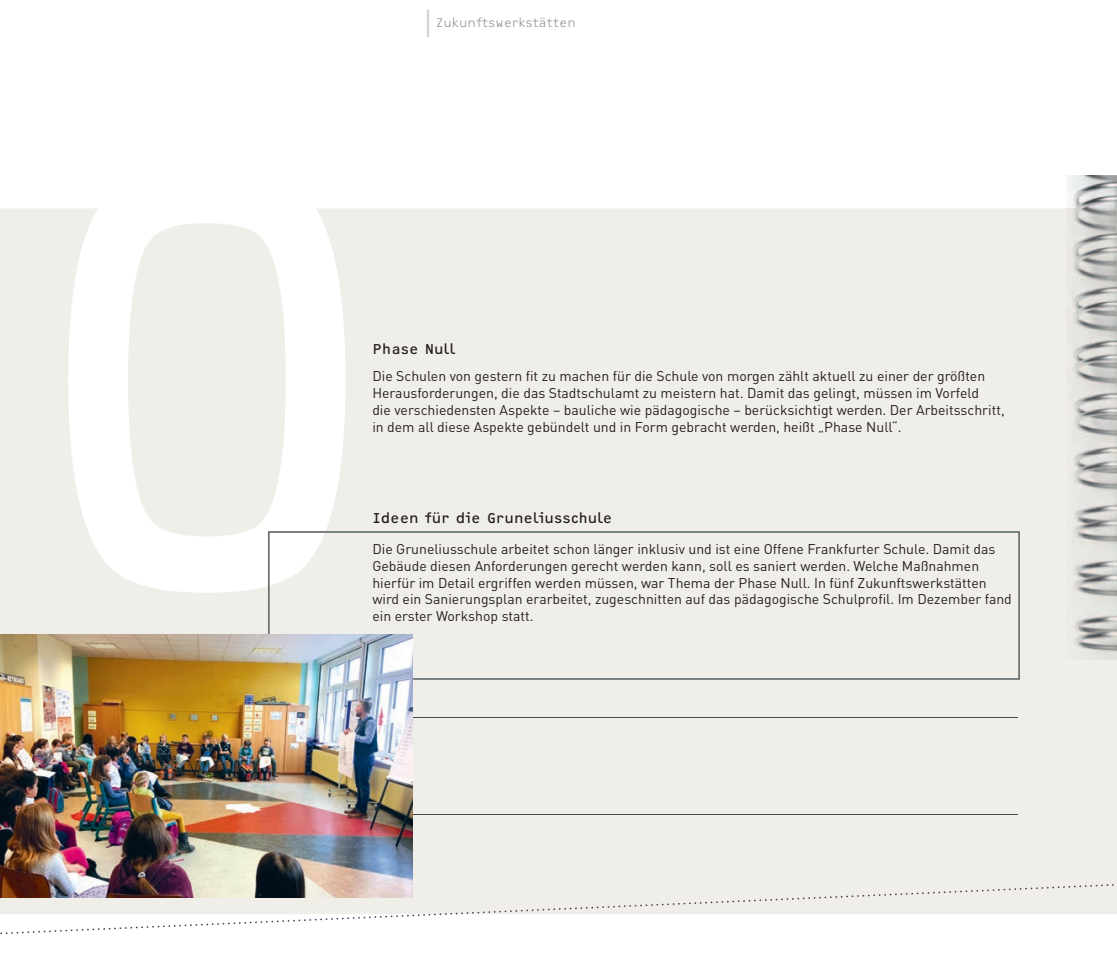
<style>
.page{position:relative;width:1117px;height:968px;background:#fff}
.page>*{position:absolute;margin:0;border:0;box-sizing:border-box;transform-origin:0 0}
.t1{font:575.05px "OCRF";color:#fff}
.t2{font:300 35px "OCRF";color:#cbd1d2}
.t3{font:14.88px "OCRF";color:#231f20}
.t4{font:14px/16.8px "DIN";color:#231f20}
.t5{font:13.12px "OCRF Light OSF";color:#8a8c8f}
</style>
<div class="page">
<img style="left:1066px;top:175px;width:50px;height:33px">
<div style="left:0;top:208px;width:1116px;height:671px;background:#f0eee9"></div>
<svg style="left:0;top:879px;width:1116px;height:56px"></svg>
<hr style="left:50px;top:717px;width:967px;height:1px;background:#464746">
<hr style="left:50px;top:814px;width:967px;height:1px;background:#464746">
<div style="left:268px;top:531px;width:751px;height:148px;border:2px solid #697374"></div>
<img style="left:0;top:634px;width:412px;height:263px">
<h2 class="t2" style="left:419px;top:10px;width:18px">|</h2>
<p class="t5" style="left:436px;top:17px;width:141px">Zukunftswerkstätten</p>
<h1 class="t1" style="left:23px;top:175px;width:369px">0</h1>
<h3 class="t3" style="left:372px;top:343px;width:85px">Phase Null</h3>
<p class="t4" style="left:372px;top:369px;width:633px">Die Schulen von gestern fit zu machen für die Schule von morgen zählt aktuell zu einer der größten Herausforderungen, die das Stadtschulamt zu meistern hat. Damit das gelingt, müssen im Vorfeld<br>die verschiedensten Aspekte – bauliche wie pädagogische – berücksichtigt werden. Der Arbeitsschritt, in dem all diese Aspekte gebündelt und in Form gebracht werden, heißt „Phase Null“.</p>
<h3 class="t3" style="left:372px;top:512px;width:241px">Ideen für die Gruneliusschule</h3>
<p class="t4" style="left:372px;top:542px;width:641px">Die Gruneliusschule arbeitet schon länger inklusiv und ist eine Offene Frankfurter Schule. Damit das Gebäude diesen Anforderungen gerecht werden kann, soll es saniert werden. Welche Maßnahmen hierfür im Detail ergriffen werden müssen, war Thema der Phase Null. In fünf Zukunftswerkstätten wird ein Sanierungsplan erarbeitet, zugeschnitten auf das pädagogische Schulprofil. Im Dezember fand ein erster Workshop statt.</p>
</div>
